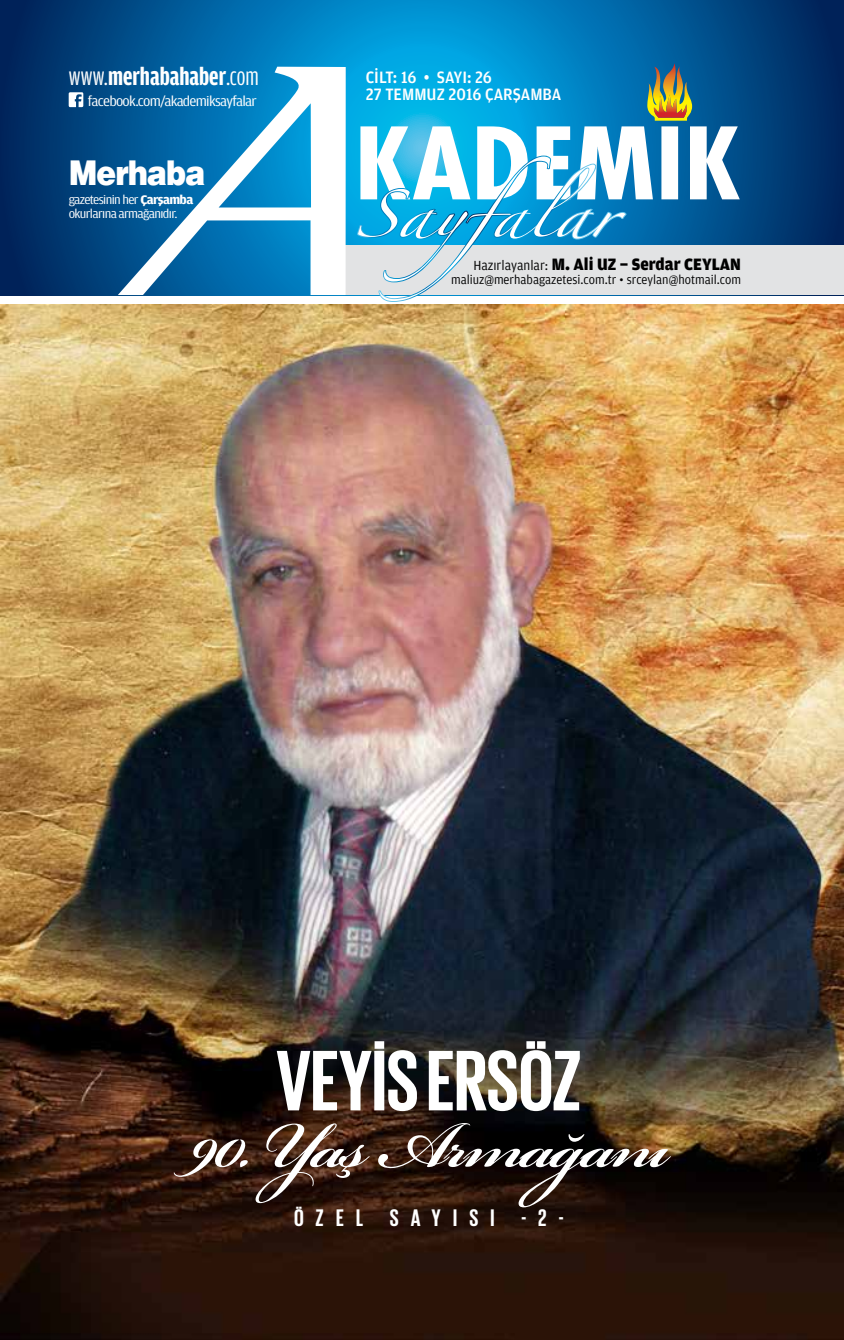
<style>
.page{position:relative;width:844px;height:1340px;background:#fff}
.page>*{position:absolute;margin:0;border:0;box-sizing:border-box;transform-origin:0 0}
.t1{font:600 101.15px "Bickham Script Pro";letter-spacing:-.035em;color:#fff}
.t2{font:700 87.67px "Giorgio Sans";color:#fff}
.t3{font:42.7px "Zapfino";color:#fff;scale:1.2 1}
.t4{font:900 35px "Helvetica";letter-spacing:-.04em;color:#fff;scale:.87 1}
.t5{font:700 25.9px "Toprak Comp";color:#fff;scale:1.04 1}
.t6{font:700 24.5px "Giorgio Sans";letter-spacing:.5em;color:#fff}
.t7{font:500 17.5px/17.5px "Toprak";color:#fff;scale:.93 1}
.t8{font:700 17.5px "Toprak";color:#000;scale:.95 1}
.t9{font:14.88px "Toprak Cond";letter-spacing:-.04em;color:#fff;scale:1.21 1}
.t10{font:13.12px "Toprak";color:#000;scale:.95 1}
.t11{font:13.12px/13.1px "Toprak Cond";letter-spacing:-.04em;color:#fff;scale:1.21 1}
.s1{font-weight:400}
.s2{font-weight:700}
.s3{font-weight:400;font-size:14px}
</style>
<div class="page">
<img style="left:0;top:305px;width:843px;height:1034px">
<svg style="left:0;top:0;width:843px;height:295px;background:#00508b"></svg>
<div style="left:324px;top:245px;width:519px;height:50px;background:#e2e3e4"></div>
<svg style="left:118px;top:66px;width:238px;height:230px"></svg>
<svg style="left:356px;top:63px;width:383px;height:239px"></svg>
<svg style="left:69px;top:92px;width:14px;height:15px"></svg>
<h3 class="t5" style="left:69px;top:63px;width:184px"><span class="s1">www.</span>merhabahaber<span class="s1">.com</span></h3>
<h3 class="t7" style="left:366px;top:68px;width:212px">CİLT: 16 • SAYI: 26<br>27 TEMMUZ 2016 ÇARŞAMBA</h3>
<p class="t9" style="left:88px;top:93px;width:141px">facebook.com/akademiksayfalar</p>
<h3 class="t4" style="left:69px;top:151px;width:159px">Merhaba</h3>
<p class="t11" style="left:69px;top:193px;width:104px">gazetesinin her <span class="s2">Çarşamba </span>okurlarına armağanıdır.</p>
<h3 class="t3" style="left:355px;top:196px;width:234px">Sayfalar</h3>
<h3 class="t8" style="left:473px;top:255px;width:283px"><span class="s3">Hazırlayanlar:</span> M. Ali UZ - Serdar CEYLAN</h3>
<p class="t10" style="left:451px;top:273px;width:307px">maliuz@merhabagazetesi.com.tr • srceylan@hotmail.com</p>
<h2 class="t2" style="left:276px;top:1036px;width:307px">VEYİS ERSÖZ</h2>
<h1 class="t1" style="left:188px;top:1072px;width:482px">90. Yaş Armağanı</h1>
<h3 class="t6" style="left:294px;top:1205px;width:271px">ÖZEL SAYISI -2-</h3>
</div>
